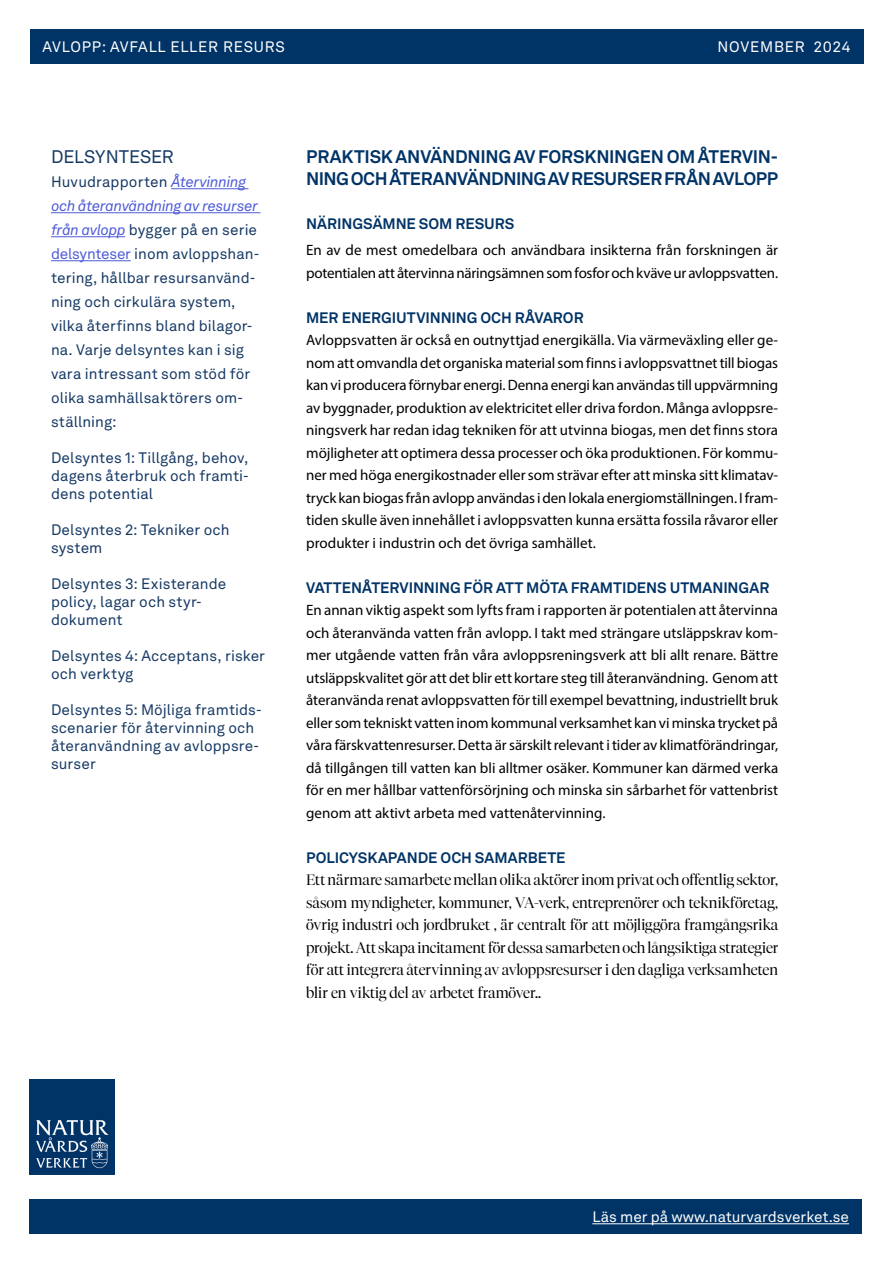
<style>
.page{position:relative;width:893px;height:1263px;background:#fff}
.page>*{position:absolute;margin:0;border:0;box-sizing:border-box;transform-origin:0 0}
.Rubrik_2{font:700 18px/22.5px "Akkurat LL";letter-spacing:-.02em;color:#036}
.Ingress_-_havsblå{font:18px "Akkurat LL";letter-spacing:-.005em;color:#173a65}
.Brödtext_1{font:15px/22.5px "Myriad Pro";color:#000;text-align:justify}
.Ingress_-_havsblå-2{font:15px/24px "Akkurat LL";letter-spacing:.005em;color:#173a65}
.Brödtext_1-2{font:300 15px/22.5px "Tiempos Fine";color:#000;text-align:justify}
.Brödtext_1-3{font:700 15px "Akkurat LL";letter-spacing:-.005em;color:#036}
.t1{font:15px "Akkurat LL";letter-spacing:.05em;color:#fff}
.t2{font:15px "Akkurat LL";color:#fff}
.Rubrik_2-2{font:700 15px "Akkurat LL";letter-spacing:-.005em;color:#036}
.s1{font-style:italic;color:#4f5cd6}
.s2{color:#4f5cd6}
</style>
<div class="page">
<img style="left:30px;top:1079px;width:85px;height:96px">
<div style="left:30px;top:30px;width:833px;height:34px;background:#036"></div>
<div style="left:30px;top:1199px;width:832px;height:34px;background:#036"></div>
<hr style="left:592px;top:1223px;width:257px;height:1px;background:#fff">
<hr style="left:171px;top:188px;width:77px;height:1px;background:#4f5cd6">
<hr style="left:51px;top:212px;width:209px;height:1px;background:#4f5cd6">
<hr style="left:51px;top:236px;width:74px;height:1px;background:#4f5cd6">
<hr style="left:51px;top:260px;width:80px;height:1px;background:#4f5cd6">
<p class="t1" style="left:43px;top:36px;width:244px">AVLOPP: AVFALL ELLER RESURS</p>
<p class="t1" style="left:718px;top:36px;width:134px">NOVEMBER 2024</p>
<p class="Ingress_-_havsblå" style="left:51px;top:143px;width:124px">DELSYNTESER</p>
<p class="Ingress_-_havsblå-2" style="left:51px;top:169px;width:210px">Huvudrapporten <span class="s1">Återvinning och återanvändning av resurser från avlopp</span> bygger på en serie <span class="s2">delsynteser</span> inom avloppshan&shy;tering, hållbar resursanvänd&shy;ning och cirkulära system, vilka återfinns bland bilagor&shy;na. Varje delsyntes kan i sig vara intressant som stöd för olika samhällsaktörers om&shy;ställning:</p>
<p class="Ingress_-_havsblå-2" style="left:51px;top:448px;width:199px;line-height:18px;text-align:justify">Delsyntes 1: Tillgång, behov, dagens återbruk och framti&shy;dens potential</p>
<p class="Ingress_-_havsblå-2" style="left:51px;top:520px;width:180px;line-height:18px">Delsyntes 2: Tekniker och system</p>
<p class="Ingress_-_havsblå-2" style="left:51px;top:574px;width:177px;line-height:18px">Delsyntes 3: Existerande policy, lagar och styr&shy;dokument</p>
<p class="Ingress_-_havsblå-2" style="left:51px;top:646px;width:216px;line-height:18px">Delsyntes 4: Acceptans, risker och verktyg</p>
<p class="Ingress_-_havsblå-2" style="left:51px;top:700px;width:212px;line-height:18px">Delsyntes 5: Möjliga framtids&shy;scenarier för återvinning och återanvändning av avloppsre&shy;surser</p>
<h2 class="Rubrik_2" style="left:306px;top:144px;width:474px">PRAKTISK ANVÄNDNING AV FORSKNINGEN OM ÅTERVIN-<br>NING OCH ÅTERANVÄNDNING AV RESURSER FRÅN AVLOPP</h2>
<h2 class="Rubrik_2-2" style="left:306px;top:212px;width:210px">NÄRINGSÄMNE SOM RESURS</h2>
<p class="Brödtext_1" style="left:306px;top:239px;width:474px">En av de mest omedelbara och användbara insikterna från forskningen är potentialen att återvinna näringsämnen som fosfor och kväve ur avloppsvatten.</p>
<p class="Brödtext_1-3" style="left:306px;top:306px;width:279px">MER ENERGIUTVINNING OCH RÅVAROR</p>
<p class="Brödtext_1" style="left:306px;top:329px;width:473px">Avloppsvatten är också en outnyttjad energikälla. Via värmeväxling eller ge&shy;nom att omvandla det organiska material som finns i avloppsvattnet till biogas kan vi producera förnybar energi. Denna energi kan användas till uppvärmning av byggnader, produktion av elektricitet eller driva fordon. Många avloppsre&shy;ningsverk har redan idag tekniken för att utvinna biogas, men det finns stora möjligheter att optimera dessa processer och öka produktionen. För kommu&shy;ner med höga energikostnader eller som strävar efter att minska sitt klimatav&shy;tryck kan biogas från avlopp användas i den lokala energiomställningen. I fram&shy;tiden skulle även innehållet i avloppsvatten kunna ersätta fossila råvaror eller produkter i industrin och det övriga samhället.</p>
<p class="Brödtext_1-3" style="left:306px;top:576px;width:465px">VATTENÅTERVINNING FÖR ATT MÖTA FRAMTIDENS UTMANINGAR</p>
<p class="Brödtext_1" style="left:306px;top:599px;width:474px">En annan viktig aspekt som lyfts fram i rapporten är potentialen att återvinna och återanvända vatten från avlopp. I takt med strängare utsläppskrav kom&shy;mer utgående vatten från våra avloppsreningsverk att bli allt renare. Bättre utsläppskvalitet gör att det blir ett kortare steg till återanvändning. Genom att återanvända renat avloppsvatten för till exempel bevattning, industriellt bruk eller som tekniskt vatten inom kommunal verksamhet kan vi minska trycket på våra färskvattenresurser. Detta är särskilt relevant i tider av klimatförändringar, då tillgången till vatten kan bli alltmer osäker. Kommuner kan därmed verka för en mer hållbar vattenförsörjning och minska sin sårbarhet för vattenbrist genom att aktivt arbeta med vattenåtervinning.</p>
<p class="Brödtext_1-3" style="left:306px;top:846px;width:261px">POLICYSKAPANDE OCH SAMARBETE</p>
<p class="Brödtext_1-2" style="left:306px;top:869px;width:474px">Ett närmare samarbete mellan olika aktörer inom privat och offentlig sektor, såsom myndigheter, kommuner, VA-verk, entreprenörer och teknikföretag, övrig industri och jordbruket , är centralt för att möjliggöra framgångsrika projekt. Att skapa incitament för dessa samarbeten och långsiktiga strategier för att integrera återvinning av avloppsresurser i den dagliga verksamheten blir en viktig del av arbetet framöver..</p>
<p class="t2" style="left:592px;top:1205px;width:258px">Läs mer på www.naturvardsverket.se</p>
</div>
